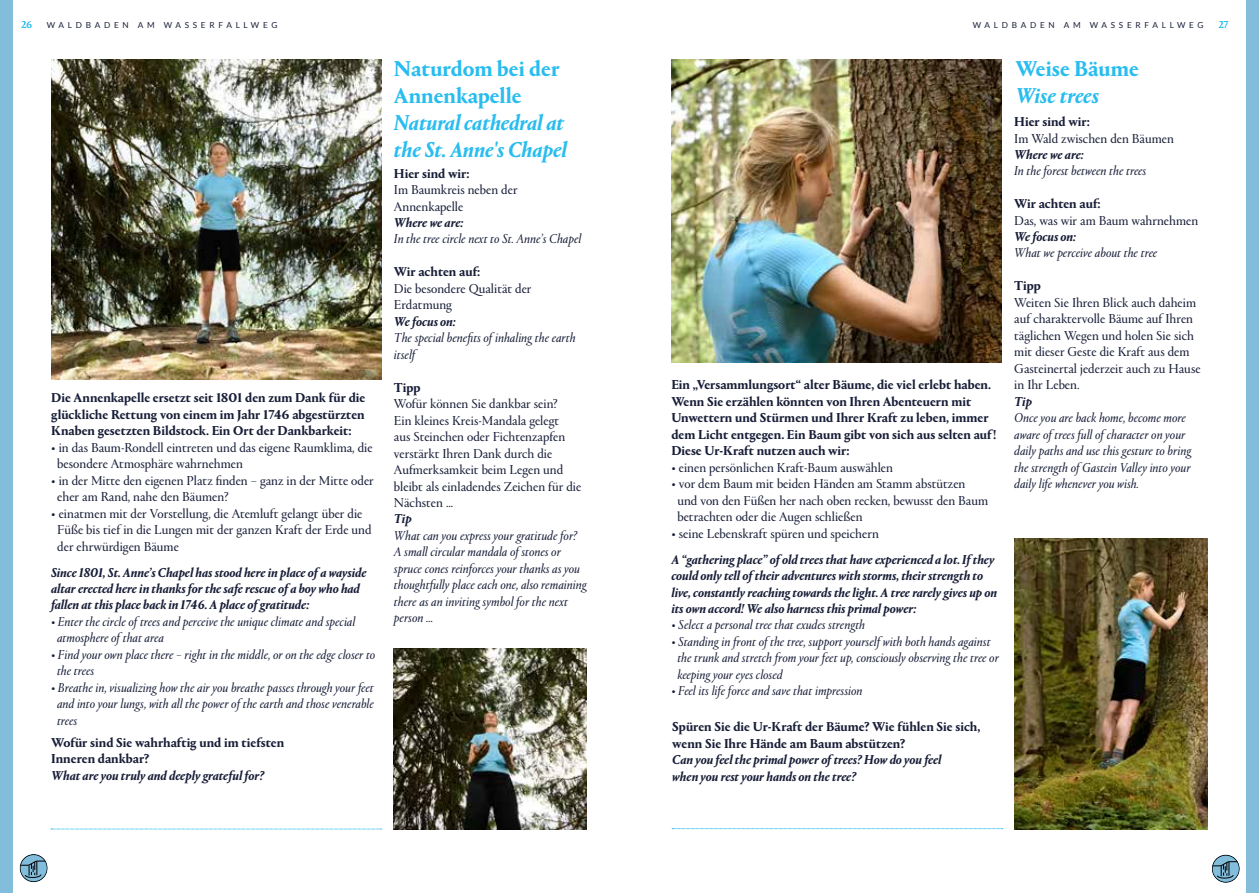
<style>
.page{position:relative;width:1259px;height:893px;background:#fff}
.page>*{position:absolute;margin:0;border:0;box-sizing:border-box;transform-origin:0 0}
.t1{font:italic 700 22.5px/27px "Portrait LF";color:#29bdef}
.t2{font:700 22.5px/27px "Portrait LF";color:#29bdef}
.t3{font:italic 13.5px/16.5px "Portrait LF";color:#181e38}
.t4{font:13.5px/16.5px "Portrait LF";color:#181e38}
.t5{font:700 13.5px/16.5px "Portrait LF";color:#181e38}
.t6{font:italic 700 13.5px/16.2px "Portrait LF";color:#181e38}
.t7{font:10.5px "Portrait Text LF";color:#29bdef}
.t8{font:8.25px "Lato";letter-spacing:.45em;color:#181e38}
</style>
<div class="page">
<svg style="left:20px;top:854px;width:27px;height:28px"></svg>
<svg style="left:1212px;top:855px;width:27px;height:28px"></svg>
<div style="left:0;top:0;width:13px;height:893px;background:#82bddb"></div>
<div style="left:1246px;top:0;width:13px;height:893px;background:#82bddb"></div>
<img style="left:394px;top:648px;width:193px;height:181px">
<img style="left:51px;top:60px;width:330px;height:320px">
<svg style="left:51px;top:829px;width:331px;height:1px"></svg>
<img style="left:1014px;top:539px;width:193px;height:290px">
<img style="left:671px;top:60px;width:330px;height:303px">
<svg style="left:672px;top:828px;width:331px;height:1px"></svg>
<p class="t7" style="left:21px;top:17px;width:12px">26</p>
<p class="t8" style="left:47px;top:20px;width:232px">WALDBADEN AM WASSERFALLWEG</p>
<p class="t8" style="left:973px;top:20px;width:232px">WALDBADEN AM WASSERFALLWEG</p>
<p class="t7" style="left:1218px;top:17px;width:11px">27</p>
<h1 class="t2" style="left:394px;top:54px;width:167px">Naturdom bei der<br>Annenkapelle</h1>
<h1 class="t1" style="left:394px;top:108px;width:175px">Natural cathedral at the St. Anne's Chapel</h1>
<p class="t5" style="left:394px;top:164px;width:77px">Hier sind wir:</p>
<p class="t4" style="left:394px;top:181px;width:125px">Im Baumkreis neben der<br>Annenkapelle</p>
<p class="t6" style="left:394px;top:214px;width:71px">Where we are:</p>
<p class="t3" style="left:394px;top:230px;width:189px">In the tree circle next to St. Anne’s Chapel</p>
<p class="t5" style="left:394px;top:263px;width:88px">Wir achten auf:</p>
<p class="t4" style="left:394px;top:280px;width:139px">Die besondere Qualität der<br>Erdatmung</p>
<p class="t6" style="left:394px;top:312px;width:63px">We focus on:</p>
<p class="t3" style="left:394px;top:329px;width:183px">The special benefits of inhaling the earth itself</p>
<p class="t5" style="left:394px;top:378px;width:28px">Tipp</p>
<p class="t4" style="left:394px;top:395px;width:189px">Wofür können Sie dankbar sein?<br>Ein kleines Kreis-Mandala gelegt<br>aus Steinchen oder Fichtenzapfen verstärkt Ihren Dank durch die<br>Aufmerksamkeit beim Legen und bleibt als einladendes Zeichen für die<br>Nächsten ...</p>
<p class="t6" style="left:394px;top:510px;width:19px">Tip</p>
<p class="t3" style="left:394px;top:527px;width:194px">What can you express your gratitude for?<br>A small circular mandala of stones or spruce cones reinforces your thanks as you thoughtfully place each one, also remaining there as an inviting symbol for the next person ...</p>
<h1 class="t2" style="left:1015px;top:54px;width:125px">Weise Bäume</h1>
<h1 class="t1" style="left:1015px;top:81px;width:85px">Wise trees</h1>
<p class="t5" style="left:1014px;top:113px;width:77px">Hier sind wir:</p>
<p class="t4" style="left:1014px;top:130px;width:161px">Im Wald zwischen den Bäumen</p>
<p class="t6" style="left:1014px;top:146px;width:71px">Where we are:</p>
<p class="t3" style="left:1014px;top:162px;width:134px">In the forest between the trees</p>
<p class="t5" style="left:1014px;top:195px;width:88px">Wir achten auf:</p>
<p class="t4" style="left:1014px;top:212px;width:185px">Das, was wir am Baum wahrnehmen</p>
<p class="t6" style="left:1014px;top:228px;width:63px">We focus on:</p>
<p class="t3" style="left:1014px;top:244px;width:144px">What we perceive about the tree</p>
<p class="t5" style="left:1014px;top:277px;width:28px">Tipp</p>
<p class="t4" style="left:1014px;top:294px;width:188px">Weiten Sie Ihren Blick auch daheim auf charaktervolle Bäume auf Ihren täglichen Wegen und holen Sie sich mit dieser Geste die Kraft aus dem<br>Gasteinertal jederzeit auch zu Hause in Ihr Leben.</p>
<p class="t6" style="left:1014px;top:392px;width:19px">Tip</p>
<p class="t3" style="left:1014px;top:409px;width:179px">Once you are back home, become more aware of trees full of character on your daily paths and use this gesture to bring the strength of Gastein Valley into your daily life whenever you wish.</p>
<p class="t5" style="left:671px;top:376px;width:326px">Ein „Versammlungsort“ alter Bäume, die viel erlebt haben.<br>Wenn Sie erzählen könnten von Ihren Abenteuern mit Unwettern und Stürmen und Ihrer Kraft zu leben, immer dem Licht entgegen. Ein Baum gibt von sich aus selten auf!<br>Diese Ur-Kraft nutzen auch wir:</p>
<p class="t4" style="left:671px;top:459px;width:223px">• einen persönlichen Kraft-Baum auswählen</p>
<p class="t4" style="left:677px;top:475px;width:312px;text-indent:-6px">• vor dem Baum mit beiden Händen am Stamm abstützen und von den Füßen her nach oben recken, bewusst den Baum betrachten oder die Augen schließen</p>
<p class="t4" style="left:671px;top:525px;width:209px">• seine Lebenskraft spüren und speichern</p>
<p class="t6" style="left:671px;top:551px;width:327px">A “gathering place” of old trees that have experienced a lot. If they could only tell of their adventures with storms, their strength to live, constantly reaching towards the light. A tree rarely gives up on its own accord! We also harness this primal power:</p>
<p class="t3" style="left:671px;top:616px;width:195px">• Select a personal tree that exudes strength</p>
<p class="t3" style="left:677px;top:633px;width:323px;text-indent:-6px">• Standing in front of the tree, support yourself with both hands against the trunk and stretch from your feet up, consciously observing the tree or keeping your eyes closed</p>
<p class="t3" style="left:671px;top:682px;width:193px">• Feel its life force and save that impression</p>
<p class="t5" style="left:672px;top:718px;width:310px">Spüren Sie die Ur-Kraft der Bäume? Wie fühlen Sie sich, wenn Sie Ihre Hände am Baum abstützen?</p>
<p class="t6" style="left:672px;top:751px;width:271px">Can you feel the primal power of trees? How do you feel when you rest your hands on the tree?</p>
<p class="t5" style="left:51px;top:389px;width:316px;text-align:justify">Die Annenkapelle ersetzt seit 1801 den zum Dank für die glückliche Rettung von einem im Jahr 1746 abgestürzten Knaben gesetzten Bildstock. Ein Ort der Dankbarkeit:</p>
<p class="t4" style="left:57px;top:439px;width:317px;text-indent:-6px">• in das Baum-Rondell eintreten und das eigene Raumklima, die besondere Atmosphäre wahrnehmen</p>
<p class="t4" style="left:57px;top:472px;width:318px;text-indent:-6px">• in der Mitte den eigenen Platz finden – ganz in der Mitte oder eher am Rand, nahe den Bäumen?</p>
<p class="t4" style="left:57px;top:505px;width:316px;text-indent:-6px">• einatmen mit der Vorstellung, die Atemluft gelangt über die<br>Füße bis tief in die Lungen mit der ganzen Kraft der Erde und der ehrwürdigen Bäume</p>
<p class="t6" style="left:51px;top:564px;width:317px">Since 1801, St. Anne’s Chapel has stood here in place of a wayside altar erected here in thanks for the safe rescue of a boy who had fallen at this place back in 1746. A place of gratitude:</p>
<p class="t3" style="left:57px;top:613px;width:300px;text-indent:-6px">• Enter the circle of trees and perceive the unique climate and special atmosphere of that area</p>
<p class="t3" style="left:57px;top:646px;width:320px;text-indent:-6px">• Find your own place there – right in the middle, or on the edge closer to the trees</p>
<p class="t3" style="left:57px;top:679px;width:318px;text-align:justify;text-indent:-6px">• Breathe in, visualizing how the air you breathe passes through your feet and into your lungs, with all the power of the earth and those venerable trees</p>
<p class="t5" style="left:51px;top:733px;width:234px">Wofür sind Sie wahrhaftig und im tiefsten<br>Inneren dankbar?</p>
<p class="t6" style="left:51px;top:766px;width:215px">What are you truly and deeply grateful for?</p>
</div>
